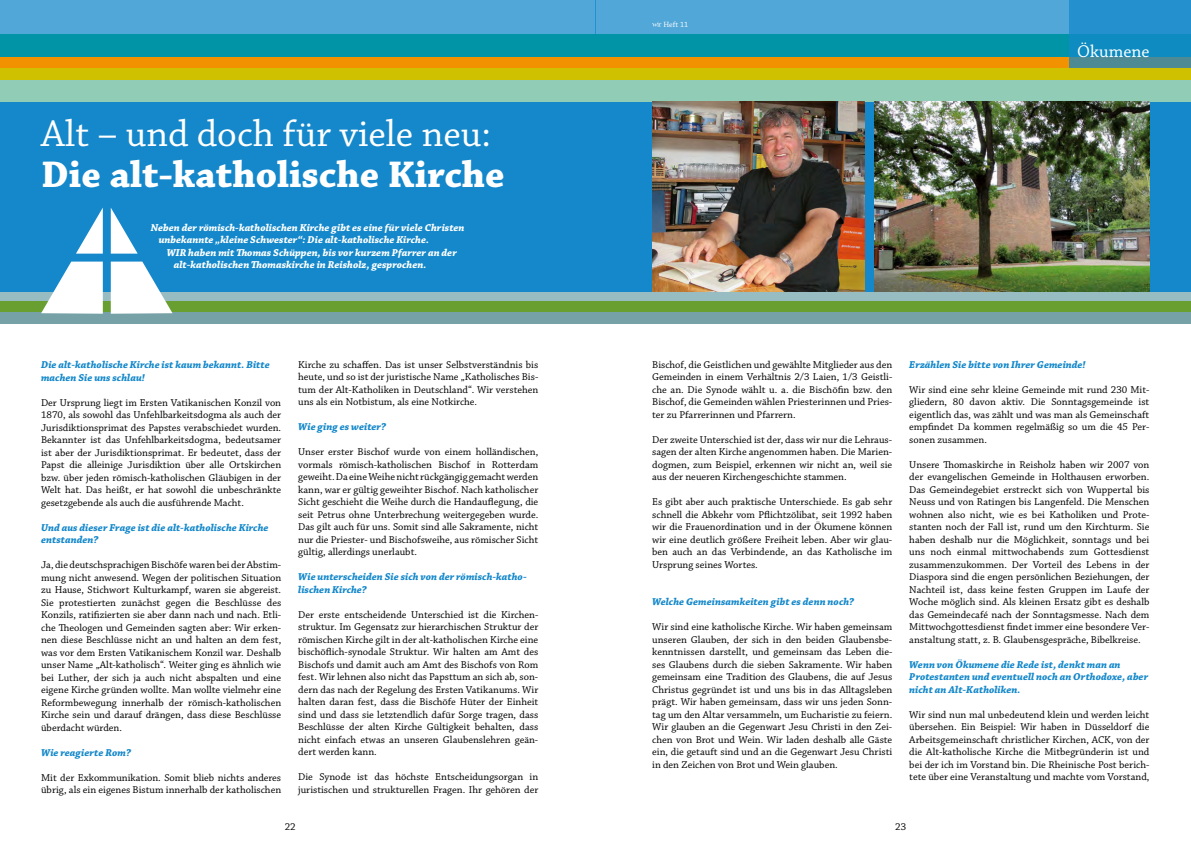
<style>
.page{position:relative;width:1191px;height:842px;background:#fff}
.page>*{position:absolute;margin:0;border:0;box-sizing:border-box;transform-origin:0 0}
.t1{font:700 39px "Chaparral Pro";color:#fff}
.t2{font:39px "Chaparral Pro";color:#fff}
.t3{font:18px "Chaparral Pro";color:#fff}
.t4{font:10.5px/12.5px "Chaparral Pro";color:#000;text-align:justify}
.t5{font:italic 700 10.5px/12.5px "Chaparral Pro";color:#1488ca}
.t6{font:italic 700 10.5px/12.5px "Chaparral Pro";color:#fff}
.t7{font:8px "Chaparral Pro";color:#fff}
</style>
<div class="page">
<div style="left:0;top:290px;width:1191px;height:12px;background:#97bdc2"></div>
<div style="left:0;top:101px;width:1191px;height:190px;background:#1488ca"></div>
<div style="left:0;top:79px;width:1191px;height:22px;background:#91cdb6"></div>
<div style="left:0;top:68px;width:1191px;height:11px;background:#d0c100"></div>
<div style="left:0;top:57px;width:1191px;height:11px;background:#f39200"></div>
<div style="left:0;top:34px;width:1191px;height:23px;background:#0094a6"></div>
<div style="left:0;top:301px;width:1191px;height:22px;background:#699e31"></div>
<div style="left:0;top:312px;width:1191px;height:11px;background:#76a1a7"></div>
<div style="left:0;top:0;width:595px;height:34px;background:#51a7d7"></div>
<svg style="left:1069px;top:34px;width:122px;height:34px;fill:#0e8bc0"></svg>
<svg style="left:595px;top:0;width:596px;height:34px;fill:#51a7d7"></svg>
<svg style="left:652px;top:22px;width:9px;height:5px"></svg>
<img style="left:875px;top:101px;width:274px;height:190px">
<img style="left:652px;top:101px;width:213px;height:190px">
<svg style="left:41px;top:208px;width:62px;height:106px"></svg>
<svg style="left:111px;top:208px;width:61px;height:106px"></svg>
<h1 class="t2" style="left:41px;top:112px;width:451px">Alt – und doch für viele neu:</h1>
<h1 class="t1" style="left:41px;top:151px;width:465px">Die alt-katholische Kirche</h1>
<p class="t6" style="left:159px;top:221px;width:307px;text-indent:-8px">Neben der römisch-katholischen Kirche gibt es eine für viele Christen unbekannte „kleine Schwester“: Die alt-katholische Kirche.</p>
<p class="t6" style="left:174px;top:246px;width:285px;text-indent:-7px">WIR haben mit Thomas Schüppen, bis vor kurzem Pfarrer an der alt-katholischen Thomaskirche in Reisholz, gesprochen.</p>
<p class="t5" style="left:41px;top:359px;width:230px">Die alt-katholische Kirche ist kaum bekannt. Bitte machen Sie uns schlau!</p>
<p class="t4" style="left:41px;top:396px;width:242px">Der Ursprung liegt im Ersten Vatikanischen Konzil von 1870, als sowohl das Unfehlbarkeitsdogma als auch der Jurisdiktionsprimat des Papstes verabschiedet wurden.<br>Bekannter ist das Unfehlbarkeitsdogma, bedeutsamer ist aber der Jurisdiktionsprimat. Er bedeutet, dass der Papst die alleinige Jurisdiktion über alle Ortskirchen bzw. über jeden römisch-katholischen Gläubigen in der Welt hat. Das heißt, er hat sowohl die unbeschränkte gesetzgebende als auch die ausführende Macht.</p>
<p class="t5" style="left:41px;top:521px;width:229px">Und aus dieser Frage ist die alt-katholische Kirche entstanden?</p>
<p class="t4" style="left:41px;top:559px;width:242px">Ja, die deutschsprachigen Bischöfe waren bei der Abstim&shy;mung nicht anwesend. Wegen der politischen Situation zu Hause, Stichwort Kulturkampf, waren sie abgereist.<br>Sie protestierten zunächst gegen die Beschlüsse des Konzils, ratifizierten sie aber dann nach und nach. Etli&shy;che Theologen und Gemeinden sagten aber: Wir erken&shy;nen diese Beschlüsse nicht an und halten an dem fest, was vor dem Ersten Vatikanischem Konzil war. Deshalb unser Name „Alt-katholisch“. Weiter ging es ähnlich wie bei Luther, der sich ja auch nicht abspalten und eine eigene Kirche gründen wollte. Man wollte vielmehr eine Reformbewegung innerhalb der römisch-katholischen Kirche sein und darauf drängen, dass diese Beschlüsse überdacht würden.</p>
<p class="t5" style="left:41px;top:746px;width:91px">Wie reagierte Rom?</p>
<p class="t4" style="left:41px;top:771px;width:242px">Mit der Exkommunikation. Somit blieb nichts anderes übrig, als ein eigenes Bistum innerhalb der katholischen</p>
<p class="t4" style="left:298px;top:359px;width:241px">Kirche zu schaffen. Das ist unser Selbstverständnis bis heute, und so ist der juristische Name „Katholisches Bis&shy;tum der Alt-Katholiken in Deutschland“. Wir verstehen uns als ein Notbistum, als eine Notkirche.</p>
<p class="t5" style="left:298px;top:421px;width:89px">Wie ging es weiter?</p>
<p class="t4" style="left:298px;top:446px;width:242px">Unser erster Bischof wurde von einem holländischen, vormals römisch-katholischen Bischof in Rotterdam geweiht. Da eine Weihe nicht rückgängig gemacht werden kann, war er gültig geweihter Bischof. Nach katholischer Sicht geschieht die Weihe durch die Handauflegung, die seit Petrus ohne Unterbrechung weitergegeben wurde.<br>Das gilt auch für uns. Somit sind alle Sakramente, nicht nur die Priester- und Bischofsweihe, aus römischer Sicht gültig, allerdings unerlaubt.</p>
<p class="t5" style="left:298px;top:571px;width:230px">Wie unterscheiden Sie sich von der römisch-katho&shy;lischen Kirche?</p>
<p class="t4" style="left:298px;top:609px;width:242px">Der erste entscheidende Unterschied ist die Kirchen&shy;struktur. Im Gegensatz zur hierarchischen Struktur der römischen Kirche gilt in der alt-katholischen Kirche eine bischöflich-synodale Struktur. Wir halten am Amt des Bischofs und damit auch am Amt des Bischofs von Rom fest. Wir lehnen also nicht das Papsttum an sich ab, son&shy;dern das nach der Regelung des Ersten Vatikanums. Wir halten daran fest, dass die Bischöfe Hüter der Einheit sind und dass sie letztendlich dafür Sorge tragen, dass Beschlüsse der alten Kirche Gültigkeit behalten, dass nicht einfach etwas an unseren Glaubenslehren geän&shy;dert werden kann.</p>
<p class="t4" style="left:298px;top:771px;width:241px">Die Synode ist das höchste Entscheidungsorgan in juristischen und strukturellen Fragen. Ihr gehören der</p>
<p class="t7" style="left:663px;top:20px;width:27px">Heft 11</p>
<h2 class="t3" style="left:1077px;top:42px;width:74px">Ökumene</h2>
<p class="t4" style="left:652px;top:359px;width:242px">Bischof, die Geistlichen und gewählte Mitglieder aus den Gemeinden in einem Verhältnis 2/3 Laien, 1/3 Geistli&shy;che an. Die Synode wählt u. a. die Bischöfin bzw. den Bischof, die Gemeinden wählen Priesterinnen und Pries&shy;ter zu Pfarrerinnen und Pfarrern.</p>
<p class="t4" style="left:652px;top:434px;width:241px">Der zweite Unterschied ist der, dass wir nur die Lehraus&shy;sagen der alten Kirche angenommen haben. Die Marien&shy;dogmen, zum Beispiel, erkennen wir nicht an, weil sie aus der neueren Kirchengeschichte stammen.</p>
<p class="t4" style="left:652px;top:496px;width:242px">Es gibt aber auch praktische Unterschiede. Es gab sehr schnell die Abkehr vom Pflichtzölibat, seit 1992 haben wir die Frauenordination und in der Ökumene können wir eine deutlich größere Freiheit leben. Aber wir glau&shy;ben auch an das Verbindende, an das Katholische im Ursprung seines Wortes.</p>
<p class="t5" style="left:652px;top:596px;width:203px">Welche Gemeinsamkeiten gibt es denn noch?</p>
<p class="t4" style="left:652px;top:621px;width:242px">Wir sind eine katholische Kirche. Wir haben gemeinsam unseren Glauben, der sich in den beiden Glaubensbe&shy;kenntnissen darstellt, und gemeinsam das Leben die&shy;ses Glaubens durch die sieben Sakramente. Wir haben gemeinsam eine Tradition des Glaubens, die auf Jesus Christus gegründet ist und uns bis in das Alltagsleben prägt. Wir haben gemeinsam, dass wir uns jeden Sonn&shy;tag um den Altar versammeln, um Eucharistie zu feiern.<br>Wir glauben an die Gegenwart Jesu Christi in den Zei&shy;chen von Brot und Wein. Wir laden deshalb alle Gäste ein, die getauft sind und an die Gegenwart Jesu Christi in den Zeichen von Brot und Wein glauben.</p>
<p class="t5" style="left:909px;top:359px;width:178px">Erzählen Sie bitte von Ihrer Gemeinde!</p>
<p class="t4" style="left:909px;top:384px;width:242px">Wir sind eine sehr kleine Gemeinde mit rund 230 Mit&shy;gliedern, 80 davon aktiv. Die Sonntagsgemeinde ist eigentlich das, was zählt und was man als Gemeinschaft empfindet Da kommen regelmäßig so um die 45 Per&shy;sonen zusammen.</p>
<p class="t4" style="left:909px;top:459px;width:242px">Unsere Thomaskirche in Reisholz haben wir 2007 von der evangelischen Gemeinde in Holthausen erworben.<br>Das Gemeindegebiet erstreckt sich von Wuppertal bis Neuss und von Ratingen bis Langenfeld. Die Menschen wohnen also nicht, wie es bei Katholiken und Prote&shy;stanten noch der Fall ist, rund um den Kirchturm. Sie haben deshalb nur die Möglichkeit, sonntags und bei uns noch einmal mittwochabends zum Gottesdienst zusammenzukommen. Der Vorteil des Lebens in der Diaspora sind die engen persönlichen Beziehungen, der Nachteil ist, dass keine festen Gruppen im Laufe der Woche möglich sind. Als kleinen Ersatz gibt es deshalb das Gemeindecafé nach der Sonntagsmesse. Nach dem Mittwochgottesdienst findet immer eine besondere Ver&shy;anstaltung statt, z. B. Glaubensgespräche, Bibelkreise.</p>
<p class="t5" style="left:909px;top:659px;width:240px">Wenn von Ökumene die Rede ist, denkt man an<br>Protestanten und eventuell noch an Orthodoxe, aber nicht an Alt-Katholiken.</p>
<p class="t4" style="left:909px;top:708px;width:241px">Wir sind nun mal unbedeutend klein und werden leicht übersehen. Ein Beispiel: Wir haben in Düsseldorf die Arbeitsgemeinschaft christlicher Kirchen, ACK, von der die Alt-katholische Kirche die Mitbegründerin ist und bei der ich im Vorstand bin. Die Rheinische Post berich&shy;tete über eine Veranstaltung und machte vom Vorstand,</p>
<p class="t4" style="left:285px;top:821px;width:13px">22</p>
<p class="t4" style="left:895px;top:821px;width:13px">23</p>
</div>
